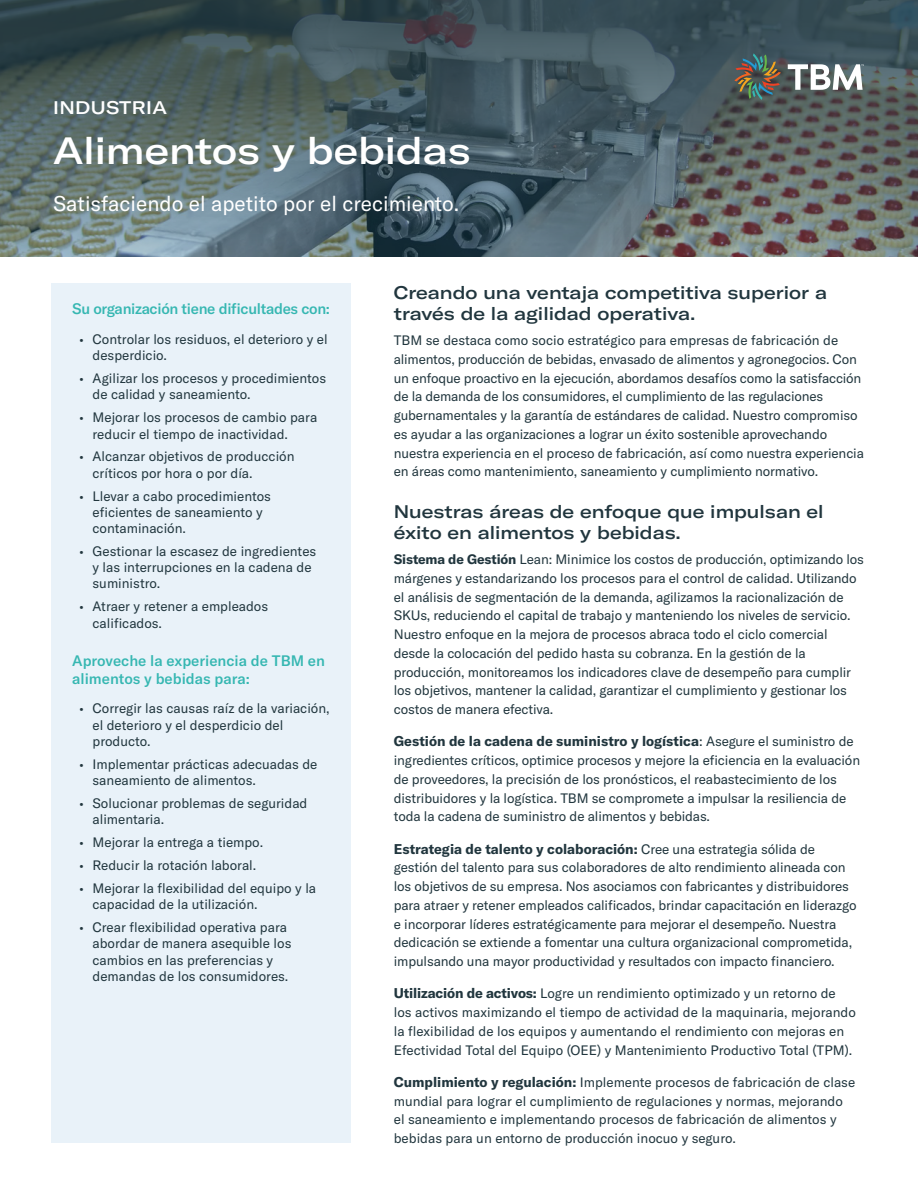
<style>
.page{position:relative;width:918px;height:1188px;background:#fff}
.page>*{position:absolute;margin:0;border:0;box-sizing:border-box;transform-origin:0 0}
._2022_Solution_Title{font:500 expanded 37.5px "GT America";color:#fff}
.t1{font:21px "GT America";color:#fff}
._2022_Headlines_Wide{font:500 expanded 18px/21px "GT America";color:#21363e}
._2022_Subheader{font:500 expanded 18px "GT America";letter-spacing:.02em;color:#fff}
._2022_Left_Bar_Teal_Title{font:500 15px/18px "GT America";letter-spacing:-.005em;color:#36b7b2}
._2022_Paragraph{font:700 13.95px "GT America";color:#21363e}
._2022_Paragraph-2{font:13.5px/18.8px "GT America";letter-spacing:-.01em;color:#21363e}
.s1{font-weight:700}
.s2{font-weight:400}
.s3{font-weight:400;font-size:13.5px}
.s4{font-weight:700;font-size:13.95px}
</style>
<div class="page">
<svg style="left:0;top:0;width:918px;height:256px;background:#4f6064"></svg>
<svg style="left:734px;top:53px;width:47px;height:47px;background:#5b6056"></svg>
<svg style="left:788px;top:64px;width:76px;height:26px"></svg>
<div style="left:51px;top:283px;width:300px;height:860px;background:#e9f2f9"></div>
<p class="_2022_Subheader" style="left:53px;top:97px;width:115px">INDUSTRIA</p>
<p class="_2022_Solution_Title" style="left:53px;top:128px;width:419px">Alimentos y bebidas</p>
<p class="t1" style="left:53px;top:191px;width:407px">Satisfaciendo el apetito por el crecimiento.</p>
<p class="_2022_Left_Bar_Teal_Title" style="left:72px;top:300px;width:259px">Su organización tiene dificultades con:</p>
<p class="_2022_Paragraph-2" style="left:93px;top:331px;width:237px;line-height:16.2px;text-indent:-14px">• Controlar los residuos, el deterioro y el desperdicio.</p>
<p class="_2022_Paragraph-2" style="left:93px;top:370px;width:235px;line-height:16.2px;text-indent:-14px">• Agilizar los procesos y procedimientos de calidad y saneamiento.</p>
<p class="_2022_Paragraph-2" style="left:93px;top:409px;width:226px;line-height:16.2px;text-indent:-14px">• Mejorar los procesos de cambio para reducir el tiempo de inactividad.</p>
<p class="_2022_Paragraph-2" style="left:93px;top:449px;width:204px;line-height:16.2px;text-indent:-14px">• Alcanzar objetivos de producción críticos por hora o por día.</p>
<p class="_2022_Paragraph-2" style="left:93px;top:488px;width:180px;line-height:16.2px;text-indent:-14px">• Llevar a cabo procedimientos eficientes de saneamiento y contaminación.</p>
<p class="_2022_Paragraph-2" style="left:93px;top:543px;width:225px;line-height:16.2px;text-indent:-14px">• Gestionar la escasez de ingredientes y las interrupciones en la cadena de suministro.</p>
<p class="_2022_Paragraph-2" style="left:93px;top:598px;width:177px;line-height:16.2px;text-indent:-14px">• Atraer y retener a empleados calificados.</p>
<p class="_2022_Left_Bar_Teal_Title" style="left:72px;top:651px;width:254px">Aproveche la experiencia de TBM en alimentos y bebidas para:</p>
<p class="_2022_Paragraph-2" style="left:93px;top:701px;width:239px;line-height:16.2px;text-indent:-14px">• Corregir las causas raíz de la variación, el deterioro y el desperdicio del producto.</p>
<p class="_2022_Paragraph-2" style="left:93px;top:756px;width:227px;line-height:16.2px;text-indent:-14px">• Implementar prácticas adecuadas de saneamiento de alimentos.</p>
<p class="_2022_Paragraph-2" style="left:93px;top:795px;width:216px;line-height:16.2px;text-indent:-14px">• Solucionar problemas de seguridad alimentaria.</p>
<p class="_2022_Paragraph-2" style="left:79px;top:833px;width:186px">• Mejorar la entrega a tiempo.</p>
<p class="_2022_Paragraph-2" style="left:79px;top:856px;width:179px">• Reducir la rotación laboral.</p>
<p class="_2022_Paragraph-2" style="left:93px;top:880px;width:225px;line-height:16.2px;text-indent:-14px">• Mejorar la flexibilidad del equipo y la capacidad de la utilización.</p>
<p class="_2022_Paragraph-2" style="left:93px;top:919px;width:200px;line-height:16.2px;text-indent:-14px">• Crear flexibilidad operativa para abordar de manera asequible los cambios en las preferencias y demandas de los consumidores.</p>
<p class="_2022_Headlines_Wide" style="left:394px;top:282px;width:435px">Creando una ventaja competitiva superior a través de la agilidad operativa.</p>
<p class="_2022_Paragraph-2" style="left:394px;top:331px;width:472px">TBM se destaca como socio estratégico para empresas de fabricación de alimentos, producción de bebidas, envasado de alimentos y agronegocios. Con un enfoque proactivo en la ejecución, abordamos desafíos como la satisfacción de la demanda de los consumidores, el cumplimiento de las regulaciones gubernamentales y la garantía de estándares de calidad. Nuestro compromiso es ayudar a las organizaciones a lograr un éxito sostenible aprovechando nuestra experiencia en el proceso de fabricación, así como nuestra experiencia en áreas como mantenimiento, saneamiento y cumplimiento normativo.</p>
<p class="_2022_Headlines_Wide" style="left:394px;top:501px;width:431px">Nuestras áreas de enfoque que impulsan el éxito en alimentos y bebidas.</p>
<p class="_2022_Paragraph-2" style="left:394px;top:550px;width:472px"><span class="s1">Sistema de Gestión</span> Lean: Minimice los costos de producción, optimizando los márgenes y estandarizando los procesos para el control de calidad. Utilizando el análisis de segmentación de la demanda, agilizamos la racionalización de SKUs, reduciendo el capital de trabajo y manteniendo los niveles de servicio.<br>Nuestro enfoque en la mejora de procesos abraca todo el ciclo comercial desde la colocación del pedido hasta su cobranza. En la gestión de la producción, monitoreamos los indicadores clave de desempeño para cumplir los objetivos, mantener la calidad, garantizar el cumplimiento y gestionar los costos de manera efectiva.</p>
<p class="_2022_Paragraph" style="left:394px;top:733px;width:461px">Gestión de la cadena de suministro y logística<span class="s2">:</span> <span class="s3">Asegure el suministro de</span></p>
<p class="_2022_Paragraph-2" style="left:394px;top:751px;width:468px">ingredientes críticos, optimice procesos y mejore la eficiencia en la evaluación de proveedores, la precisión de los pronósticos, el reabastecimiento de los distribuidores y la logística. TBM se compromete a impulsar la resiliencia de toda la cadena de suministro de alimentos y bebidas.</p>
<p class="_2022_Paragraph" style="left:394px;top:840px;width:423px">Estrategia de talento y colaboración: <span class="s3">Cree una estrategia sólida de</span></p>
<p class="_2022_Paragraph-2" style="left:394px;top:858px;width:464px">gestión del talento para sus colaboradores de alto rendimiento alineada con los objetivos de su empresa. Nos asociamos con fabricantes y distribuidores para atraer y retener empleados calificados, brindar capacitación en liderazgo e incorporar líderes estratégicamente para mejorar el desempeño. Nuestra dedicación se extiende a fomentar una cultura organizacional comprometida, impulsando una mayor productividad y resultados con impacto financiero.</p>
<p class="_2022_Paragraph-2" style="left:394px;top:984px;width:464px"><span class="s4">Utilización de activos:</span> Logre un rendimiento optimizado y un retorno de los activos maximizando el tiempo de actividad de la maquinaria, mejorando la flexibilidad de los equipos y aumentando el rendimiento con mejoras en Efectividad Total del Equipo (OEE) y Mantenimiento Productivo Total (TPM).</p>
<p class="_2022_Paragraph-2" style="left:394px;top:1073px;width:463px"><span class="s4">Cumplimiento y regulación:</span> Implemente procesos de fabricación de clase mundial para lograr el cumplimiento de regulaciones y normas, mejorando el saneamiento e implementando procesos de fabricación de alimentos y bebidas para un entorno de producción inocuo y seguro.</p>
</div>
